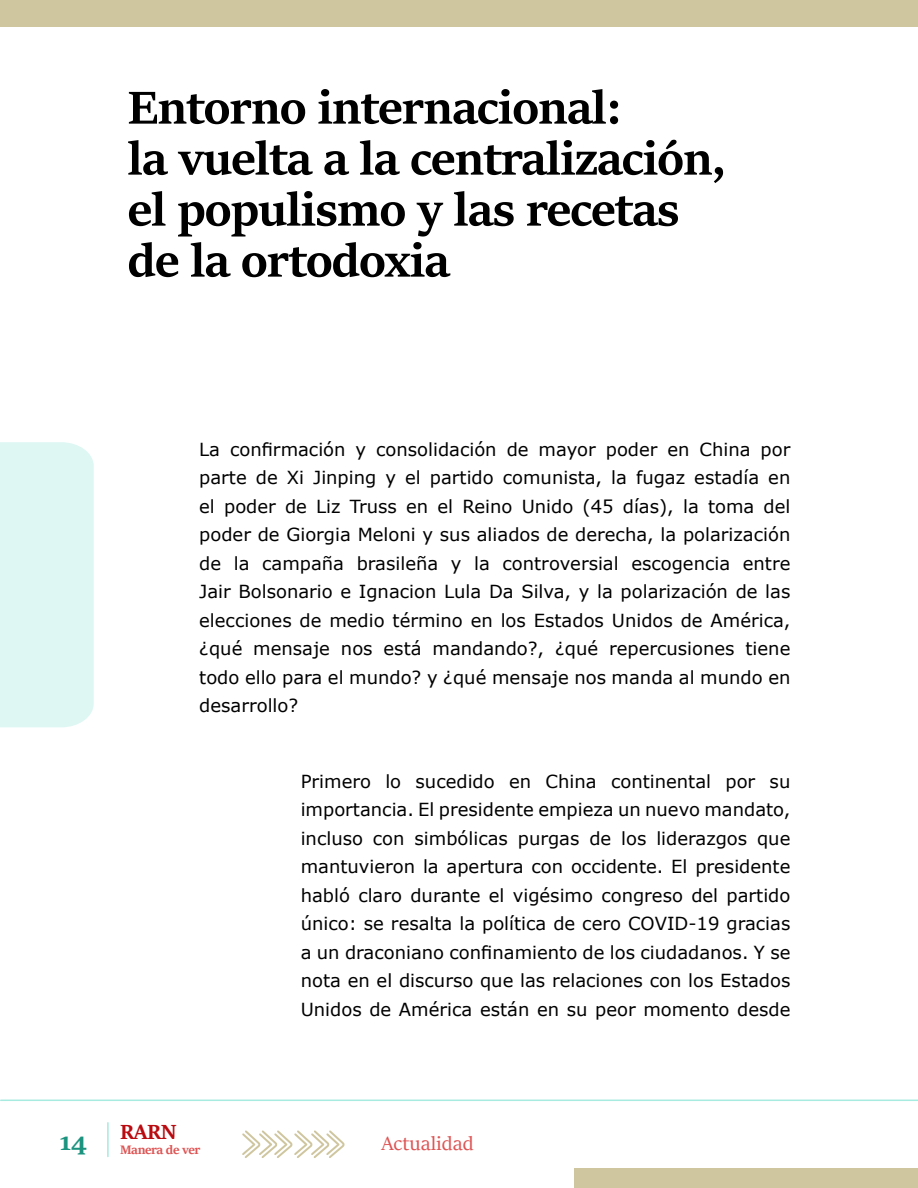
<style>
.page{position:relative;width:918px;height:1188px;background:#fff}
.page>*{position:absolute;margin:0;border:0;box-sizing:border-box;transform-origin:0 0}
.t1{font:700 51px/51px "Sitka Heading";letter-spacing:-.02em;color:#000}
.t2{font:700 28.5px "Sitka Heading";color:#1b937e}
.t3{font:700 22.5px "Sitka Heading";color:#b90b10}
.t4{font:21px "Sitka Heading";color:#de5454}
.t5{font:18px/28.5px "Verdana";color:#000;text-align:justify}
.t6{font:700 13.5px "Sitka Heading";letter-spacing:-.03em;color:#de5454}
</style>
<div class="page">
<div style="left:574px;top:1168px;width:344px;height:20px;background:#cfc69f"></div>
<svg style="left:242px;top:1130px;width:103px;height:28px"></svg>
<hr style="left:1px;top:1100px;width:917px;height:1px;background:#a6eae0">
<hr style="left:107px;top:1123px;width:2px;height:34px;background:#a6eae0">
<div style="left:0;top:0;width:918px;height:26px;background:#cfc69f"></div>
<div style="left:0;top:442px;width:94px;height:285px;background:#def7f3"></div>
<h1 class="t1" style="left:128px;top:79px;width:600px">Entorno internacional:<br>la vuelta a la centralización, el populismo y las recetas de la ortodoxia</h1>
<p class="t5" style="left:199px;top:435px;width:593px">La confirmación y consolidación de mayor poder en China por parte de Xi Jinping y el partido comunista, la fugaz estadía en el poder de Liz Truss en el Reino Unido (45 días), la toma del poder de Giorgia Meloni y sus aliados de derecha, la polarización de la campaña brasileña y la controversial escogencia entre Jair Bolsonario e Ignacion Lula Da Silva, y la polarización de las elecciones de medio término en los Estados Unidos de América, ¿qué mensaje nos está mandando?, ¿qué repercusiones tiene todo ello para el mundo? y ¿qué mensaje nos manda al mundo en desarrollo?</p>
<p class="t5" style="left:301px;top:767px;width:491px">Primero lo sucedido en China continental por su importancia. El presidente empieza un nuevo mandato, incluso con simbólicas purgas de los liderazgos que mantuvieron la apertura con occidente. El presidente habló claro durante el vigésimo congreso del partido único: se resalta la política de cero COVID-19 gracias a un draconiano confinamiento de los ciudadanos. Y se nota en el discurso que las relaciones con los Estados Unidos de América están en su peor momento desde</p>
<p class="t3" style="left:120px;top:1115px;width:58px">RARN</p>
<h2 class="t2" style="left:60px;top:1120px;width:29px">14</h2>
<p class="t4" style="left:381px;top:1128px;width:94px">Actualidad</p>
<p class="t6" style="left:120px;top:1139px;width:82px">Manera de ver</p>
</div>
